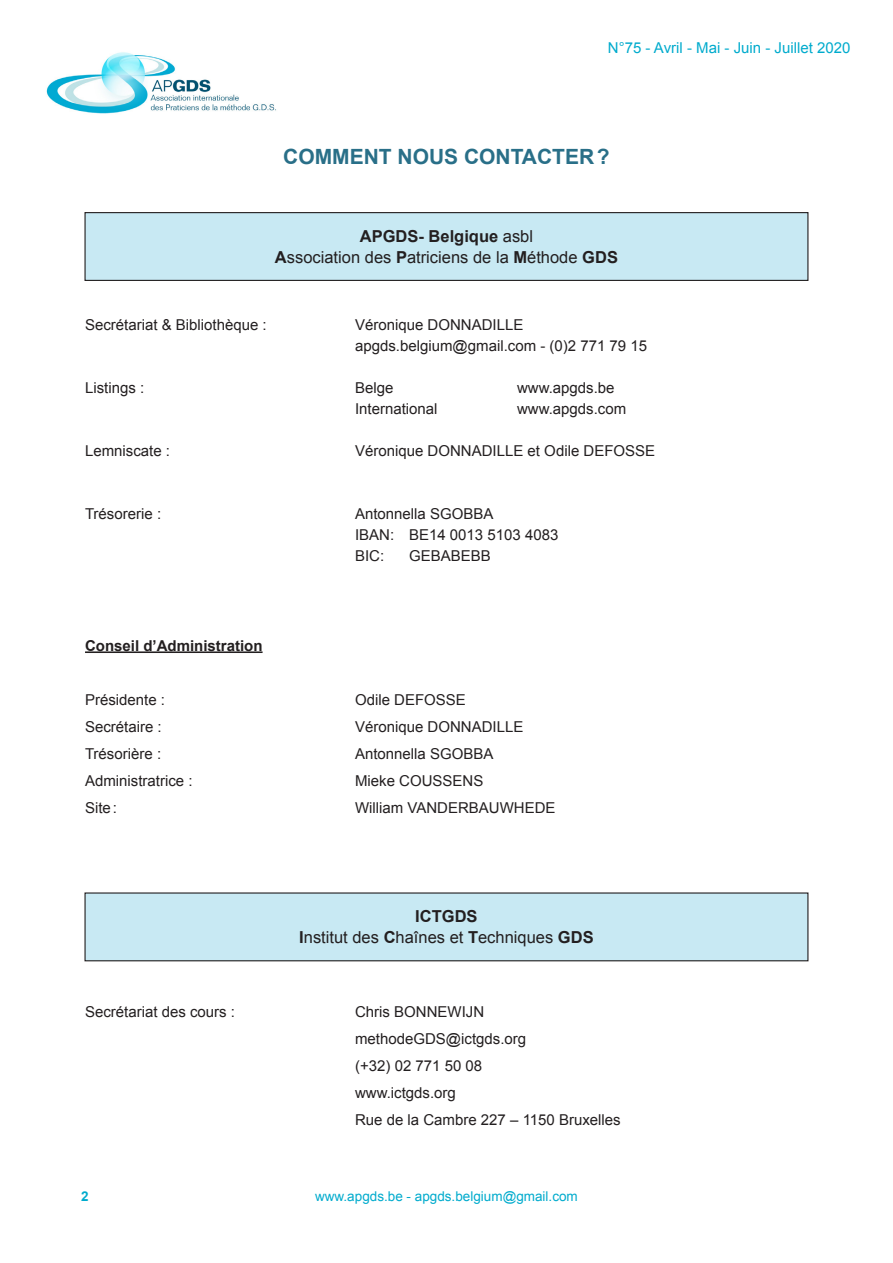
<style>
.page{position:relative;width:893px;height:1263px;background:#fff}
.page>*{position:absolute;margin:0;border:0;box-sizing:border-box;transform-origin:0 0}
.Titre{font:700 21px "Arial";color:#296f88}
.Texte{font:16.5px "Arial";color:#231f20}
.Texte-2{font:700 16.5px "Arial";color:#231f20}
.Texte-3{font:15px "Arial";color:#231f20}
.t1{font:15px "Arial";color:#00abcd}
.Texte-4{font:700 15px "Arial";color:#231f20}
.t2{font:13.5px "Arial";color:#00abcd}
.Numéro_Page{font:700 13.5px "Arial";color:#00abcd}
.s1{font-weight:400}
.s2{font-weight:700}
</style>
<div class="page">
<img style="left:46px;top:52px;width:230px;height:62px">
<div style="left:85px;top:213px;width:723px;height:67px;background:#c8e9f3"></div>
<div style="left:84px;top:212px;width:724px;height:69px;border:1px solid #231f20"></div>
<hr style="left:85px;top:651px;width:178px;height:2px;background:#231f20">
<div style="left:85px;top:893px;width:723px;height:68px;background:#c8e9f3"></div>
<div style="left:84px;top:892px;width:724px;height:69px;border:1px solid #231f20"></div>
<p class="t1" style="left:608px;top:38px;width:244px">N°75 - Avril - Mai - Juin - Juillet 2020</p>
<p class="Titre" style="left:283px;top:143px;width:328px">COMMENT NOUS CONTACTER?</p>
<p class="Texte-2" style="left:360px;top:225px;width:175px">APGDS- Belgique <span class="s1">asbl</span></p>
<p class="Texte" style="left:275px;top:246px;width:345px"><span class="s2">A</span>ssociation des <span class="s2">P</span>atriciens de la <span class="s2">M</span>éthode <span class="s2">GDS</span></p>
<p class="Texte-3" style="left:85px;top:314px;width:183px">Secrétariat &amp; Bibliothèque :</p>
<p class="Texte-3" style="left:355px;top:314px;width:170px">Véronique DONNADILLE</p>
<p class="Texte-3" style="left:355px;top:335px;width:294px">apgds.belgium@gmail.com - (0)2 771 79 15</p>
<p class="Texte-3" style="left:85px;top:377px;width:61px">Listings :</p>
<p class="Texte-3" style="left:355px;top:377px;width:40px">Belge</p>
<p class="Texte-3" style="left:517px;top:377px;width:99px">www.apgds.be</p>
<p class="Texte-3" style="left:355px;top:398px;width:84px">International</p>
<p class="Texte-3" style="left:517px;top:398px;width:111px">www.apgds.com</p>
<p class="Texte-3" style="left:85px;top:440px;width:87px">Lemniscate :</p>
<p class="Texte-3" style="left:355px;top:440px;width:302px">Véronique DONNADILLE et Odile DEFOSSE</p>
<p class="Texte-3" style="left:85px;top:503px;width:78px">Trésorerie :</p>
<p class="Texte-3" style="left:355px;top:503px;width:140px">Antonnella SGOBBA</p>
<p class="Texte-3" style="left:355px;top:524px;width:205px">IBAN: BE14 0013 5103 4083</p>
<p class="Texte-3" style="left:355px;top:545px;width:31px">BIC:</p>
<p class="Texte-3" style="left:409px;top:545px;width:83px">GEBABEBB</p>
<p class="Texte-4" style="left:85px;top:635px;width:179px">Conseil d’Administration</p>
<p class="Texte-3" style="left:85px;top:689px;width:82px">Présidente :</p>
<p class="Texte-3" style="left:355px;top:689px;width:112px">Odile DEFOSSE</p>
<p class="Texte-3" style="left:85px;top:716px;width:78px">Secrétaire :</p>
<p class="Texte-3" style="left:355px;top:716px;width:170px">Véronique DONNADILLE</p>
<p class="Texte-3" style="left:85px;top:743px;width:78px">Trésorière :</p>
<p class="Texte-3" style="left:355px;top:743px;width:140px">Antonnella SGOBBA</p>
<p class="Texte-3" style="left:85px;top:770px;width:109px">Administratrice :</p>
<p class="Texte-3" style="left:355px;top:770px;width:130px">Mieke COUSSENS</p>
<p class="Texte-3" style="left:85px;top:797px;width:33px">Site:</p>
<p class="Texte-3" style="left:355px;top:797px;width:202px">William VANDERBAUWHEDE</p>
<p class="Texte-2" style="left:415px;top:906px;width:64px">ICTGDS</p>
<p class="Texte" style="left:299px;top:927px;width:296px"><span class="s2">I</span>nstitut des <span class="s2">C</span>haînes et <span class="s2">T</span>echniques <span class="s2">GDS</span></p>
<p class="Texte-3" style="left:85px;top:1002px;width:152px">Secrétariat des cours :</p>
<p class="Texte-3" style="left:355px;top:1002px;width:131px">Chris BONNEWIJN</p>
<p class="Texte-3" style="left:355px;top:1029px;width:173px">methodeGDS@ictgds.org</p>
<p class="Texte-3" style="left:355px;top:1056px;width:129px">(+32) 02 771 50 08</p>
<p class="Texte-3" style="left:355px;top:1083px;width:102px">www.ictgds.org</p>
<p class="Texte-3" style="left:355px;top:1110px;width:267px">Rue de la Cambre 227 – 1150 Bruxelles</p>
<p class="Numéro_Page" style="left:81px;top:1187px;width:9px">2</p>
<p class="t2" style="left:315px;top:1187px;width:264px">www.apgds.be - apgds.belgium@gmail.com</p>
</div>
